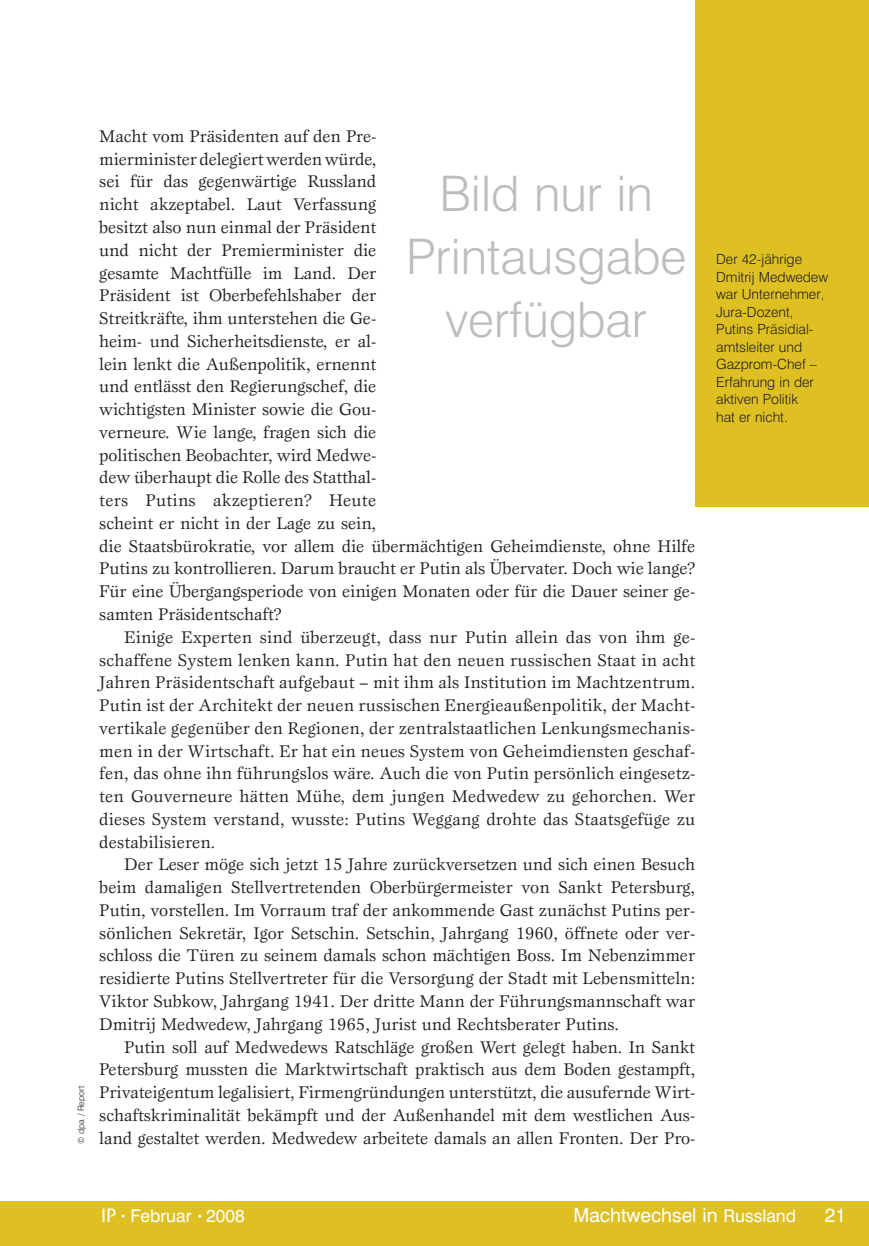
<style>
.page{position:relative;width:869px;height:1246px;background:#fff}
.page>*{position:absolute;margin:0;border:0;box-sizing:border-box;transform-origin:0 0}
.t1{font:300 49px/63px "Swiss 721 BT";color:#bcbdc0;text-align:center}
.t2{font:19.25px "Swiss 721 BT";color:#fff}
.t3{font:17.5px/22.8px "Esprit";letter-spacing:-.005em;color:#231f20;text-align:justify}
.t4{font:17.5px "Swiss 721 BT";color:#fff}
.t5{font:300 14px/17.5px "Swiss 721 BT";color:#231f20}
.t6{font:300 8.75px "Swiss 721 BT";color:#231f20}
.s1{font-family:"ITC Stone Sans";font-weight:500;font-size:19.25px}
.s2{font-size:10.5px}
.s3{font-size:17.5px}
</style>
<div class="page">
<div style="left:0;top:1200px;width:868px;height:45px;background:#dec023"></div>
<div style="left:694px;top:0;width:174px;height:506px;background:#dec023"></div>
<p class="t6" style="left:76px;top:1143px;width:59px;rotate:-90deg">© dpa / Report</p>
<p class="t3" style="left:99px;top:124px;width:597px;text-align:left">Macht vom Präsidenten auf den Pre-<br>mierminister delegiert werden würde,<br>sei für das gegenwärtige Russland<br>nicht akzeptabel. Laut Verfassung<br>besitzt also nun einmal der Präsident<br>und nicht der Premierminister die<br>gesamte Machtfülle im Land. Der<br>Präsident ist Oberbefehlshaber der<br>Streitkräfte, ihm unterstehen die Ge-<br>heim- und Sicherheitsdienste, er al-<br>lein lenkt die Außenpolitik, ernennt<br>und entlässt den Regierungschef, die<br>wichtigsten Minister sowie die Gou-<br>verneure. Wie lange, fragen sich die<br>politischen Beobachter, wird Medwe-<br>dew überhaupt die Rolle des Statthal-<br>ters Putins akzeptieren? Heute<br>scheint er nicht in der Lage zu sein,<br>die Staatsbürokratie, vor allem die übermächtigen Geheimdienste, ohne Hilfe Putins zu kontrollieren. Darum braucht er Putin als Übervater. Doch wie lange?<br>Für eine Übergangsperiode von einigen Monaten oder für die Dauer seiner ge&shy;samten Präsidentschaft?</p>
<p class="t3" style="left:99px;top:625px;width:597px;text-indent:25px">Einige Experten sind überzeugt, dass nur Putin allein das von ihm ge&shy;schaffene System lenken kann. Putin hat den neuen russischen Staat in acht Jahren Präsidentschaft aufgebaut – mit ihm als Institution im Machtzentrum.<br>Putin ist der Architekt der neuen russischen Energieaußenpolitik, der Macht&shy;vertikale gegenüber den Regionen, der zentralstaatlichen Lenkungsmechanis&shy;men in der Wirtschaft. Er hat ein neues System von Geheimdiensten geschaf&shy;fen, das ohne ihn führungslos wäre. Auch die von Putin persönlich eingesetz&shy;ten Gouverneure hätten Mühe, dem jungen Medwedew zu gehorchen. Wer dieses System verstand, wusste: Putins Weggang drohte das Staatsgefüge zu destabilisieren.</p>
<p class="t3" style="left:99px;top:852px;width:597px;text-indent:25px">Der Leser möge sich jetzt 15 Jahre zurückversetzen und sich einen Besuch beim damaligen Stellvertretenden Oberbürgermeister von Sankt Petersburg, Putin, vorstellen. Im Vorraum traf der ankommende Gast zunächst Putins per&shy;sönlichen Sekretär, Igor Setschin. Setschin, Jahrgang 1960, öffnete oder ver&shy;schloss die Türen zu seinem damals schon mächtigen Boss. Im Nebenzimmer residierte Putins Stellvertreter für die Versorgung der Stadt mit Lebensmitteln:<br>Viktor Subkow, Jahrgang 1941. Der dritte Mann der Führungsmannschaft war Dmitrij Medwedew, Jahrgang 1965, Jurist und Rechtsberater Putins.</p>
<p class="t3" style="left:99px;top:1034px;width:597px;text-indent:25px">Putin soll auf Medwedews Ratschläge großen Wert gelegt haben. In Sankt Petersburg mussten die Marktwirtschaft praktisch aus dem Boden gestampft, Privateigentum legalisiert, Firmengründungen unterstützt, die ausufernde Wirt&shy;schaftskriminalität bekämpft und der Außenhandel mit dem westlichen Aus&shy;land gestaltet werden. Medwedew arbeitete damals an allen Fronten. Der Pro-</p>
<h1 class="t1" style="left:406px;top:161px;width:282px">Bild nur in<br>Printausgabe verfügbar</h1>
<p class="t5" style="left:715px;top:250px;width:113px">Der 42-jährige<br>Dmitrij Medwedew war Unternehmer,<br>Jura-Dozent,<br>Putins Präsidial&shy;amtsleiter und<br>Gazprom-Chef –<br>Erfahrung in der aktiven Politik<br>hat er nicht.</p>
<p class="t4" style="left:101px;top:1204px;width:145px"><span class="s1">IP</span> <span class="s2">•</span> Februar <span class="s2">•</span> 2008</p>
<p class="t2" style="left:573px;top:1202px;width:224px">Machtwechsel in <span class="s3">Russland</span></p>
<p class="t2" style="left:824px;top:1202px;width:23px">21</p>
</div>
